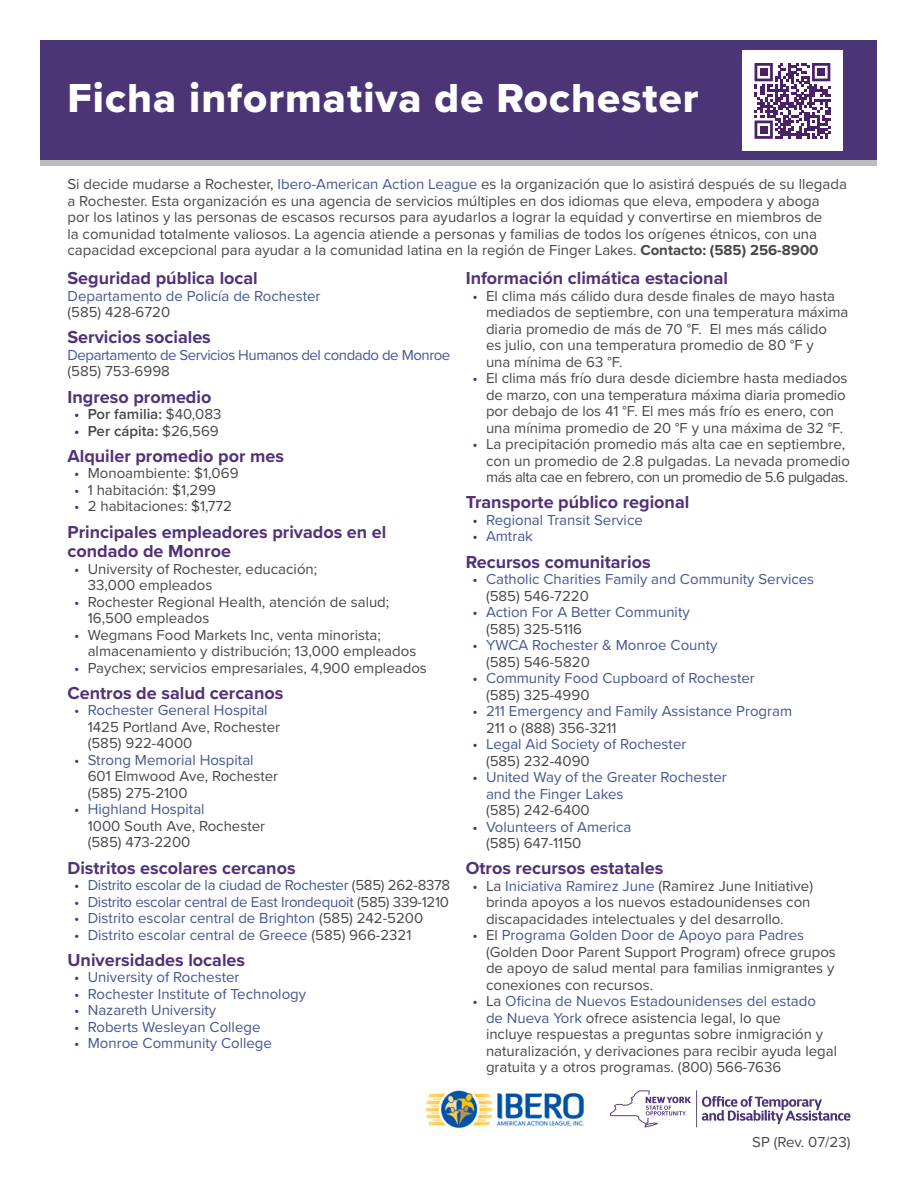
<style>
.page{position:relative;width:918px;height:1188px;background:#fff}
.page>*{position:absolute;margin:0;border:0;box-sizing:border-box;transform-origin:0 0}
.t1{font:42px "Proxima Nova Extrabld";letter-spacing:.025em;color:#fff}
.t2{font:700 18px/19.5px "Proxima Nova";color:#523178}
.t3{font:700 18px "Proxima Nova";color:#4c3576}
.Body{font:15px/16.5px "Proxima Nova";color:#484848}
.Body-2{font:15px/16.5px "Proxima Nova";color:#465792}
.Body-3{font:15px "Proxima Nova";letter-spacing:-.02em;color:#465792}
.Body-4{font:15px "Proxima Nova";letter-spacing:-.03em;color:#465792}
.t4{font:600 15px "Proxima Nova";color:#484848}
.s1{color:#465792}
.s2{font-weight:700}
.s3{color:#4c3576}
.s4{font-weight:400}
.s5{color:#484848}
</style>
<div class="page">
<div style="left:40px;top:40px;width:838px;height:123px;background:#4c3576"></div>
<div style="left:40px;top:160px;width:838px;height:6px;background:#bbbcbc"></div>
<div style="left:742px;top:51px;width:101px;height:100px;background:#fff"></div>
<svg style="left:755px;top:63px;width:75px;height:76px"></svg>
<div style="left:760px;top:68px;width:8px;height:8px;background:#4a2167"></div>
<div style="left:817px;top:68px;width:8px;height:8px;background:#4a2167"></div>
<div style="left:760px;top:126px;width:8px;height:8px;background:#4a2167"></div>
<img style="left:425px;top:1090px;width:159px;height:39px">
<svg style="left:702px;top:1096px;width:149px;height:28px"></svg>
<hr style="left:696px;top:1090px;width:1px;height:37px;background:#4c3576">
<svg style="left:610px;top:1090px;width:81px;height:37px"></svg>
<h1 class="t1" style="left:68px;top:66px;width:633px">Ficha informativa de Rochester</h1>
<p class="Body" style="left:68px;top:175px;width:781px">Si decide mudarse a Rochester, <span class="s1">Ibero-American Action League</span> es la organización que lo asistirá después de su llegada a Rochester. Esta organización es una agencia de servicios múltiples en dos idiomas que eleva, empodera y aboga<br>por los latinos y las personas de escasos recursos para ayudarlos a lograr la equidad y convertirse en miembros de<br>la comunidad totalmente valiosos. La agencia atiende a personas y familias de todos los orígenes étnicos, con una capacidad excepcional para ayudar a la comunidad latina en la región de Finger Lakes. <span class="s2">Contacto: (585) 256-8900</span></p>
<h2 class="t2" style="left:68px;top:268px;width:192px">Seguridad pública local</h2>
<p class="Body-2" style="left:68px;top:287px;width:254px">Departamento de Policía de Rochester</p>
<p class="Body" style="left:68px;top:303px;width:104px">(585) 428-6720</p>
<h2 class="t2" style="left:68px;top:327px;width:145px">Servicios sociales</h2>
<p class="Body-4" style="left:68px;top:344px;width:384px">Departamento de Servicios Humanos del condado de Monroe</p>
<p class="Body" style="left:68px;top:363px;width:104px">(585) 753-6998</p>
<h2 class="t3" style="left:68px;top:383px;width:145px">Ingreso promedio</h2>
<p class="t4" style="left:74px;top:403px;width:149px"><span class="s3">•</span> Por familia: <span class="s4">$40,083</span></p>
<p class="t4" style="left:74px;top:420px;width:146px"><span class="s3">•</span> Per cápita: <span class="s4">$26,569</span></p>
<h2 class="t2" style="left:68px;top:446px;width:218px">Alquiler promedio por mes</h2>
<p class="Body" style="left:74px;top:465px;width:166px"><span class="s3">•</span> Monoambiente: $1,069</p>
<p class="Body" style="left:74px;top:481px;width:143px"><span class="s3">•</span> 1 habitación: $1,299</p>
<p class="Body" style="left:74px;top:498px;width:159px"><span class="s3">•</span> 2 habitaciones: $1,772</p>
<h2 class="t2" style="left:68px;top:522px;width:320px">Principales empleadores privados en el condado de Monroe</h2>
<p class="Body" style="left:88px;top:560px;width:231px;text-indent:-14px"><span class="s3">•</span> University of Rochester, educación;<br>33,000 empleados</p>
<p class="Body" style="left:88px;top:593px;width:303px;text-indent:-14px"><span class="s3">•</span> Rochester Regional Health, atención de salud;<br>16,500 empleados</p>
<p class="Body" style="left:88px;top:626px;width:330px;text-indent:-14px"><span class="s3">•</span> Wegmans Food Markets Inc, venta minorista; almacenamiento y distribución; 13,000 empleados</p>
<p class="Body" style="left:74px;top:659px;width:354px"><span class="s3">•</span> Paychex; servicios empresariales, 4,900 empleados</p>
<h2 class="t2" style="left:68px;top:683px;width:217px">Centros de salud cercanos</h2>
<p class="Body" style="left:88px;top:702px;width:194px;text-indent:-14px"><span class="s3">•</span> <span class="s1">Rochester General Hospital<br></span>1425 Portland Ave, Rochester (585) 922-4000</p>
<p class="Body" style="left:88px;top:751px;width:192px;text-indent:-14px"><span class="s3">•</span> <span class="s1">Strong Memorial Hospital<br></span>601 Elmwood Ave, Rochester (585) 275-2100</p>
<p class="Body" style="left:88px;top:801px;width:179px;text-indent:-14px"><span class="s3">•</span> <span class="s1">Highland Hospital<br></span>1000 South Ave, Rochester (585) 473-2200</p>
<h2 class="t2" style="left:68px;top:858px;width:230px">Distritos escolares cercanos</h2>
<p class="Body-3" style="left:74px;top:874px;width:378px"><span class="s3">•</span> Distrito escolar de la ciudad de Rochester <span class="s5">(585) 262-8378</span></p>
<p class="Body-3" style="left:74px;top:891px;width:376px"><span class="s3">•</span> Distrito escolar central de East Irondequoit <span class="s5">(585) 339-1210</span></p>
<p class="Body-2" style="left:74px;top:909px;width:351px"><span class="s3">•</span> Distrito escolar central de Brighton <span class="s5">(585) 242-5200</span></p>
<p class="Body-2" style="left:74px;top:926px;width:339px"><span class="s3">•</span> Distrito escolar central de Greece <span class="s5">(585) 966-2321</span></p>
<h2 class="t2" style="left:68px;top:950px;width:179px">Universidades locales</h2>
<p class="Body-2" style="left:74px;top:969px;width:167px"><span class="s3">•</span> University of Rochester</p>
<p class="Body-2" style="left:74px;top:985px;width:233px"><span class="s3">•</span> Rochester Institute of Technology</p>
<p class="Body-2" style="left:74px;top:1002px;width:143px"><span class="s3">•</span> Nazareth University</p>
<p class="Body-2" style="left:74px;top:1018px;width:188px"><span class="s3">•</span> Roberts Wesleyan College</p>
<p class="Body-2" style="left:74px;top:1035px;width:199px"><span class="s3">•</span> Monroe Community College</p>
<h2 class="t2" style="left:466px;top:268px;width:264px">Información climática estacional</h2>
<p class="Body" style="left:486px;top:287px;width:364px;text-indent:-14px"><span class="s3">•</span> El clima más cálido dura desde finales de mayo hasta mediados de septiembre, con una temperatura máxima diaria promedio de más de 70 °F. El mes más cálido<br>es julio, con una temperatura promedio de 80 °F y<br>una mínima de 63 °F.</p>
<p class="Body" style="left:486px;top:369px;width:363px;text-indent:-14px"><span class="s3">•</span> El clima más frío dura desde diciembre hasta mediados de marzo, con una temperatura máxima diaria promedio por debajo de los 41 °F. El mes más frío es enero, con una mínima promedio de 20 °F y una máxima de 32 °F.</p>
<p class="Body" style="left:486px;top:435px;width:365px;text-indent:-14px"><span class="s3">•</span> La precipitación promedio más alta cae en septiembre, con un promedio de 2.8 pulgadas. La nevada promedio más alta cae en febrero, con un promedio de 5.6 pulgadas.</p>
<h2 class="t2" style="left:466px;top:492px;width:225px">Transporte público regional</h2>
<p class="Body-2" style="left:472px;top:511px;width:172px"><span class="s3">•</span> Regional Transit Service</p>
<p class="Body-2" style="left:472px;top:528px;width:62px"><span class="s3">•</span> Amtrak</p>
<h2 class="t2" style="left:466px;top:552px;width:186px">Recursos comunitarios</h2>
<p class="Body-2" style="left:486px;top:570px;width:330px;text-indent:-14px"><span class="s3">•</span> Catholic Charities Family and Community Services <span class="s5">(585) 546-7220</span></p>
<p class="Body-2" style="left:486px;top:603px;width:205px;text-indent:-14px"><span class="s3">•</span> Action For A Better Community <span class="s5">(585) 325-5116</span></p>
<p class="Body-2" style="left:486px;top:636px;width:233px;text-indent:-14px"><span class="s3">•</span> YWCA Rochester &amp; Monroe County <span class="s5">(585) 546-5820</span></p>
<p class="Body-2" style="left:486px;top:669px;width:270px;text-indent:-14px"><span class="s3">•</span> Community Food Cupboard of Rochester <span class="s5">(585) 325-4990</span></p>
<p class="Body-2" style="left:486px;top:702px;width:308px;text-indent:-14px"><span class="s3">•</span> 211 Emergency and Family Assistance Program<br><span class="s5">211 o (888) 356-3211</span></p>
<p class="Body-2" style="left:486px;top:735px;width:202px;text-indent:-14px"><span class="s3">•</span> Legal Aid Society of Rochester <span class="s5">(585) 232-4090</span></p>
<p class="Body-2" style="left:486px;top:768px;width:242px;text-indent:-14px"><span class="s3">•</span> United Way of the Greater Rochester and the Finger Lakes<br><span class="s5">(585) 242-6400</span></p>
<p class="Body-2" style="left:486px;top:818px;width:147px;text-indent:-14px"><span class="s3">•</span> Volunteers of America <span class="s5">(585) 647-1150</span></p>
<h2 class="t2" style="left:466px;top:858px;width:199px">Otros recursos estatales</h2>
<p class="Body" style="left:486px;top:877px;width:329px;text-indent:-14px"><span class="s3">•</span> La <span class="s1">Iniciativa Ramirez June</span> (Ramirez June Initiative) brinda apoyos a los nuevos estadounidenses con discapacidades intelectuales y del desarrollo.</p>
<p class="Body" style="left:486px;top:927px;width:351px;text-indent:-14px"><span class="s3">•</span> El <span class="s1">Programa Golden Door de Apoyo para Padres </span>(Golden Door Parent Support Program) ofrece grupos de apoyo de salud mental para familias inmigrantes y conexiones con recursos.</p>
<p class="Body" style="left:486px;top:993px;width:353px;text-indent:-14px"><span class="s3">•</span> La <span class="s1">Oficina de Nuevos Estadounidenses del estado<br>de Nueva York</span> ofrece asistencia legal, lo que<br>incluye respuestas a preguntas sobre inmigración y naturalización, y derivaciones para recibir ayuda legal gratuita y a otros programas. (800) 566-7636</p>
<p class="Body" style="left:752px;top:1133px;width:100px">SP (Rev. 07/23)</p>
</div>
